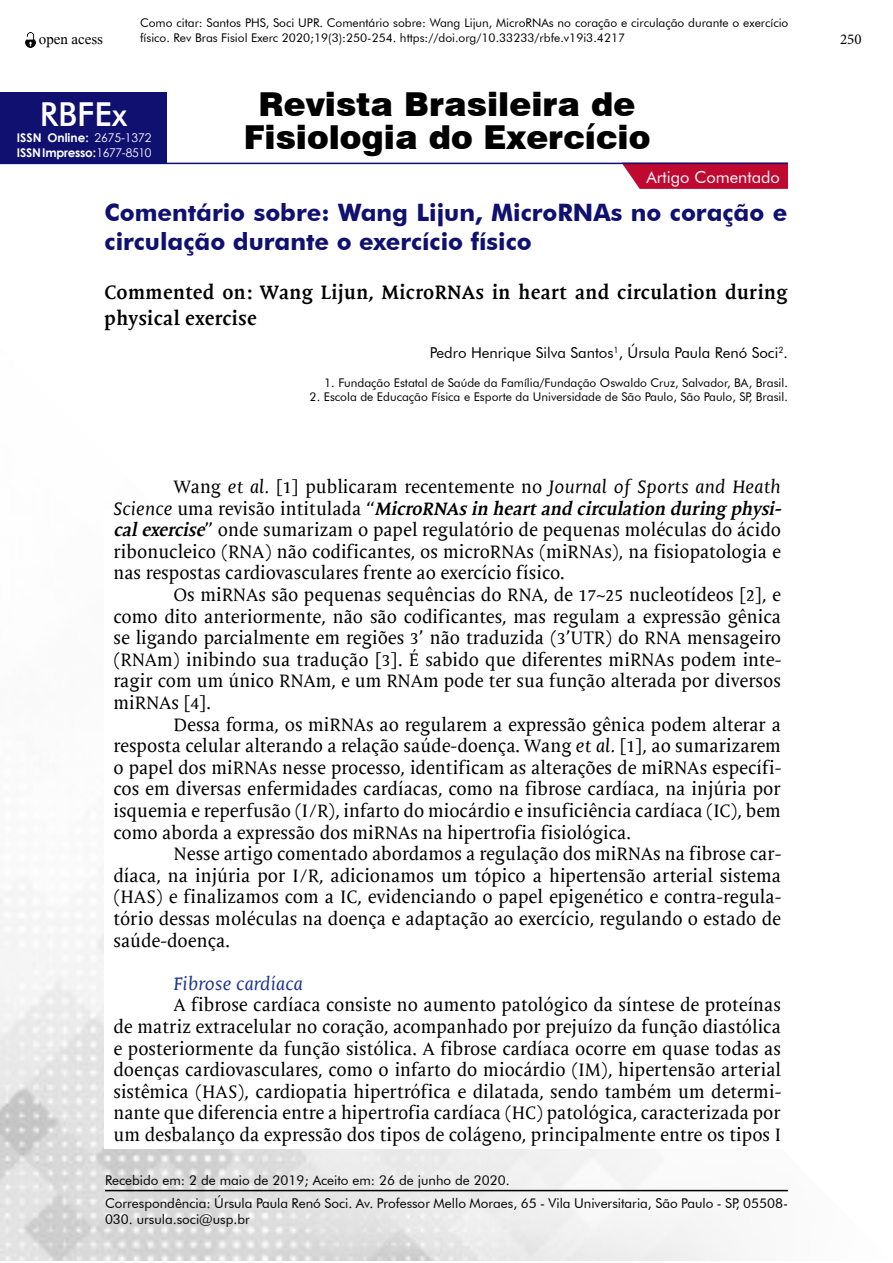
<style>
.page{position:relative;width:893px;height:1263px;background:#fff}
.page>*{position:absolute;margin:0;border:0;box-sizing:border-box;transform-origin:0 0}
.t1{font:900 33px "Swiss 721 BT";color:#000}
.t2{font:500 33px "Futura BT";color:#fff}
.t3{font:700 24px/28.8px "Futura BT";color:#101070}
.t4{font:700 19.5px/25.5px "Mantika Book W01";letter-spacing:.02em;color:#000}
.t5{font:18px/21.6px "Mantika Book W01";color:#000;text-align:justify}
.t6{font:italic 18px "Mantika Book W01";color:#1c3292}
.t7{font:16.5px "Futura BT";color:#fff}
.t8{font:15px "Futura BT";color:#000}
.t9{font:15px "David";color:#000}
.t10{font:15px "Minion Pro";color:#000}
.t11{font:13.5px/16.2px "Futura BT";color:#000}
.t12{font:12px/14.4px "Futura BT";color:#000}
.t13{font:700 12px/15.6px "Century Gothic";letter-spacing:-.02em;color:#fff}
.t14{font:12px "Century Gothic";color:#fff}
.s1{font-weight:400}
.s2{font-style:italic}
.s3{font-weight:700;font-style:italic}
</style>
<div class="page">
<img style="left:0;top:869px;width:788px;height:392px">
<div style="left:105px;top:511px;width:682px;height:638px;background:#fff"></div>
<hr style="left:105px;top:1190px;width:683px;height:1px;background:#000">
<img style="left:25px;top:33px;width:10px;height:14px">
<div style="left:0;top:92px;width:167px;height:72px;background:#101070"></div>
<svg style="left:622px;top:164px;width:166px;height:25px;background:#c1173d"></svg>
<hr style="left:0;top:163px;width:788px;height:1px;background:#101070">
<p class="t9" style="left:39px;top:31px;width:66px">open acess</p>
<p class="t12" style="left:140px;top:16px;width:650px">Como citar: Santos PHS, Soci UPR. Comentário sobre: Wang Lijun, MicroRNAs no coração e circulação durante o exercício físico. Rev Bras Fisiol Exerc 2020;19(3):250-254. https://doi.org/10.33233/rbfe.v19i3.4217</p>
<h1 class="t1" style="left:259px;top:84px;width:378px">Revista Brasileira de</h1>
<h1 class="t2" style="left:40px;top:95px;width:89px">RBFEx</h1>
<p class="t14" style="left:94px;top:130px;width:59px">2675-1372</p>
<h1 class="t1" style="left:244px;top:117px;width:408px">Fisiologia do Exercício</h1>
<p class="t13" style="left:17px;top:129px;width:136px">ISSN Online:<br>ISSN Impresso:<span class="s1">1677-8510</span></p>
<p class="t7" style="left:646px;top:167px;width:135px">Artigo Comentado</p>
<h2 class="t3" style="left:105px;top:198px;width:684px">Comentário sobre: Wang Lijun, MicroRNAs no coração e circulação durante o exercício físico</h2>
<p class="t4" style="left:105px;top:280px;width:684px">Commented on: Wang Lijun, MicroRNAs in heart and circulation during physical exercise</p>
<p class="t8" style="left:430px;top:344px;width:360px">Pedro Henrique Silva Santos<sup>1</sup>, Úrsula Paula Renó Soci<sup>2</sup>.</p>
<p class="t12" style="left:324px;top:375px;width:465px">1. Fundação Estatal de Saúde da Família/Fundação Oswaldo Cruz, Salvador, BA, Brasil.</p>
<p class="t12" style="left:310px;top:390px;width:480px">2. Escola de Educação Física e Esporte da Universidade de São Paulo, São Paulo, SP, Brasil.</p>
<p class="t5" style="left:113px;top:476px;width:673px;text-align:left;text-indent:60px">Wang <span class="s2">et al.</span> [1] publicaram recentemente no <span class="s2">Journal of Sports and Heath S c i e n c e</span> u m a r e v i s ã o i n t i t u l a d a “ <span class="s3">MicroRNAs in heartand circulation during physi&shy;calexercise</span>” onde sumarizam o papel regulatório de pequenas moléculas do ácido ribonucleico (RNA) não codificantes, os microRNAs (miRNAs), na fisiopatologia e nas respostas cardiovasculares frente ao exercício físico.</p>
<p class="t5" style="left:113px;top:584px;width:669px;text-indent:60px">Os miRNAs são pequenas sequências do RNA, de 17~25 nucleotídeos [2], e como dito anteriormente, não são codificantes, mas regulam a expressão gênica se ligando parcialmente em regiões 3’ não traduzida (3’UTR) do RNA mensageiro (RNAm) inibindo sua tradução [3]. É sabido que diferentes miRNAs podem inte&shy;ragir com um único RNAm, e um RNAm pode ter sua função alterada por diversos miRNAs [4].</p>
<p class="t5" style="left:113px;top:714px;width:669px;text-indent:60px">Dessa forma, os miRNAs ao regularem a expressão gênica podem alterar a resposta celular alterando a relação saúde-doença. Wang <span class="s2">et al.</span> [1], ao sumarizarem o papel dos miRNAs nesse processo, identificam as alterações de miRNAs específi&shy;cos em diversas enfermidades cardíacas, como na fibrose cardíaca, na injúria por isquemia e reperfusão (I/R), infarto do miocárdio e insuficiência cardíaca (IC), bem como aborda a expressão dos miRNAs na hipertrofia fisiológica.</p>
<p class="t5" style="left:113px;top:843px;width:669px;text-indent:60px">Nesse artigo comentado abordamos a regulação dos miRNAs na fibrose car&shy;díaca, na injúria por I/R, adicionamos um tópico a hipertensão arterial sistema (HAS) e finalizamos com a IC, evidenciando o papel epigenético e contra-regula&shy;tório dessas moléculas na doença e adaptação ao exercício, regulando o estado de saúde-doença.</p>
<p class="t6" style="left:173px;top:973px;width:131px">Fibrose cardíaca</p>
<p class="t5" style="left:113px;top:995px;width:669px;text-indent:60px">A fibrose cardíaca consiste no aumento patológico da síntese de proteínas de matriz extracelular no coração, acompanhado por prejuízo da função diastólica e posteriormente da função sistólica. A fibrose cardíaca ocorre em quase todas as doenças cardiovasculares, como o infarto do miocárdio (IM), hipertensão arterial sistêmica (HAS), cardiopatia hipertrófica e dilatada, sendo também um determi&shy;nante que diferencia entre a hipertrofia cardíaca (HC) patológica, caracterizada por um desbalanço da expressão dos tipos de colágeno, principalmente entre os tipos I</p>
<p class="t11" style="left:105px;top:1171px;width:406px">Recebido em: 2 de maio de 2019; Aceito em: 26 de junho de 2020.</p>
<p class="t11" style="left:105px;top:1195px;width:684px">Correspondência: Úrsula Paula Renó Soci. Av. Professor Mello Moraes, 65 - Vila Universitaria, São Paulo - SP, 05508-<br>030. ursula.soci@usp.br</p>
<p class="t10" style="left:840px;top:29px;width:23px">250</p>
</div>
